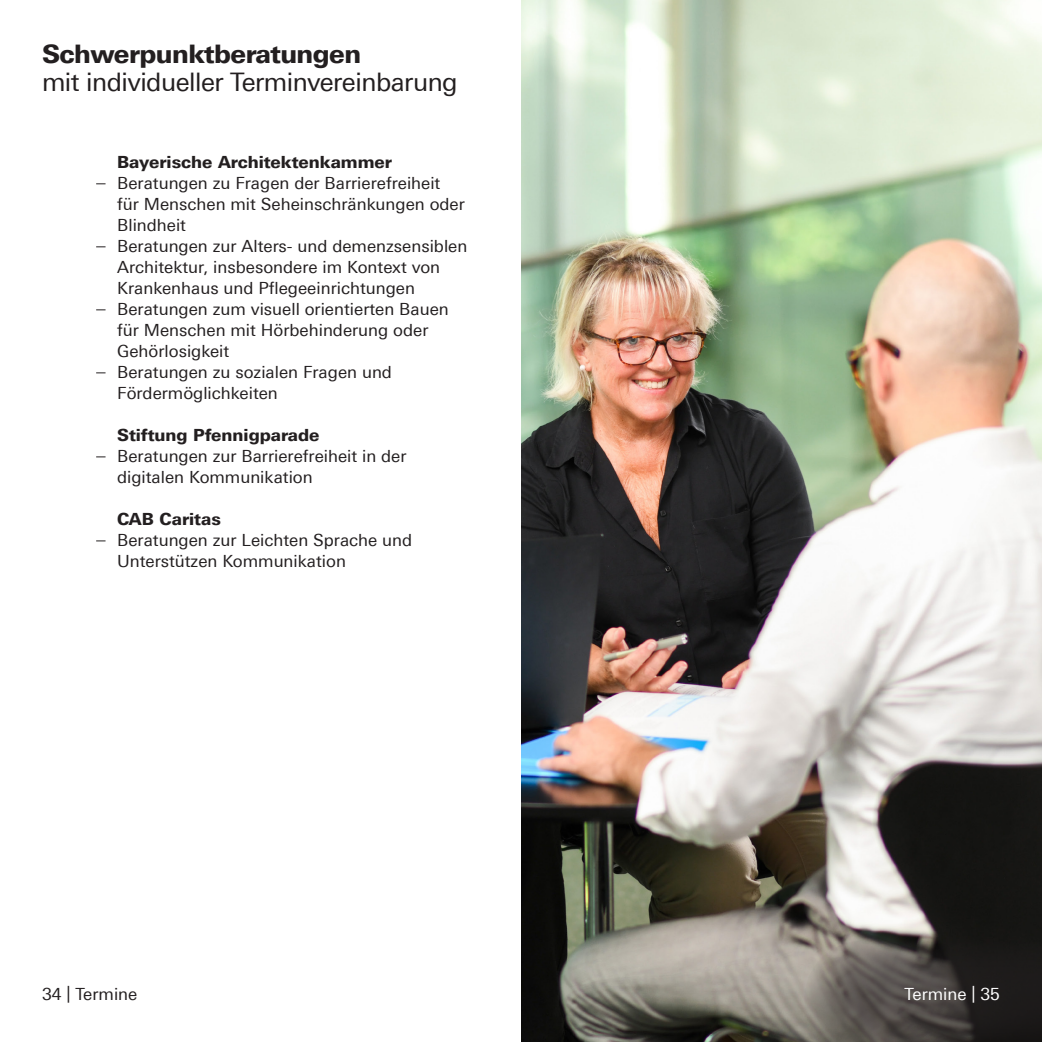
<style>
.page{position:relative;width:1042px;height:1042px;background:#fff}
.page>*{position:absolute;margin:0;border:0;box-sizing:border-box;transform-origin:0 0}
.t1{font:25.55px "Univers Next Pro";letter-spacing:-.02em;color:#231f20}
.t2{font:800 25.55px "Univers Next Pro";letter-spacing:-.02em;color:#231f20}
.t3{font:16.8px/21px "Univers Next Pro";color:#231f20}
.t4{font:800 16.8px "Univers Next Pro";color:#231f20}
.t5{font:16.8px "Univers Next Pro";color:#fff}
</style>
<div class="page">
<img style="left:521px;top:0;width:521px;height:1042px">
<svg style="left:804px;top:940px;width:238px;height:102px;background:#494541"></svg>
<h1 class="t2" style="left:42px;top:38px;width:321px">Schwerpunktberatungen</h1>
<h1 class="t1" style="left:42px;top:67px;width:417px">mit individueller Terminvereinbarung</h1>
<p class="t4" style="left:117px;top:152px;width:276px">Bayerische Architektenkammer</p>
<p class="t3" style="left:117px;top:173px;width:352px">Beratungen zu Fragen der Barrierefreiheit<br>für Menschen mit Seheinschränkungen oder Blindheit<br>Beratungen zur Alters- und demenzsensiblen Architektur, insbesondere im Kontext von Krankenhaus und Pflegeeinrichtungen Beratungen zum visuell orientierten Bauen für Menschen mit Hörbehinderung oder Gehörlosigkeit<br>Beratungen zu sozialen Fragen und Fördermöglichkeiten</p>
<p class="t4" style="left:117px;top:425px;width:204px">Stiftung Pfennigparade</p>
<p class="t3" style="left:117px;top:446px;width:291px">Beratungen zur Barrierefreiheit in der digitalen Kommunikation</p>
<p class="t4" style="left:117px;top:509px;width:105px">CAB Caritas</p>
<p class="t3" style="left:117px;top:530px;width:297px">Beratungen zur Leichten Sprache und<br>Unterstützen Kommunikation</p>
<p class="t3" style="left:42px;top:983px;width:97px">34 | Termine</p>
<p class="t5" style="left:904px;top:984px;width:97px">Termine | 35</p>
</div>
